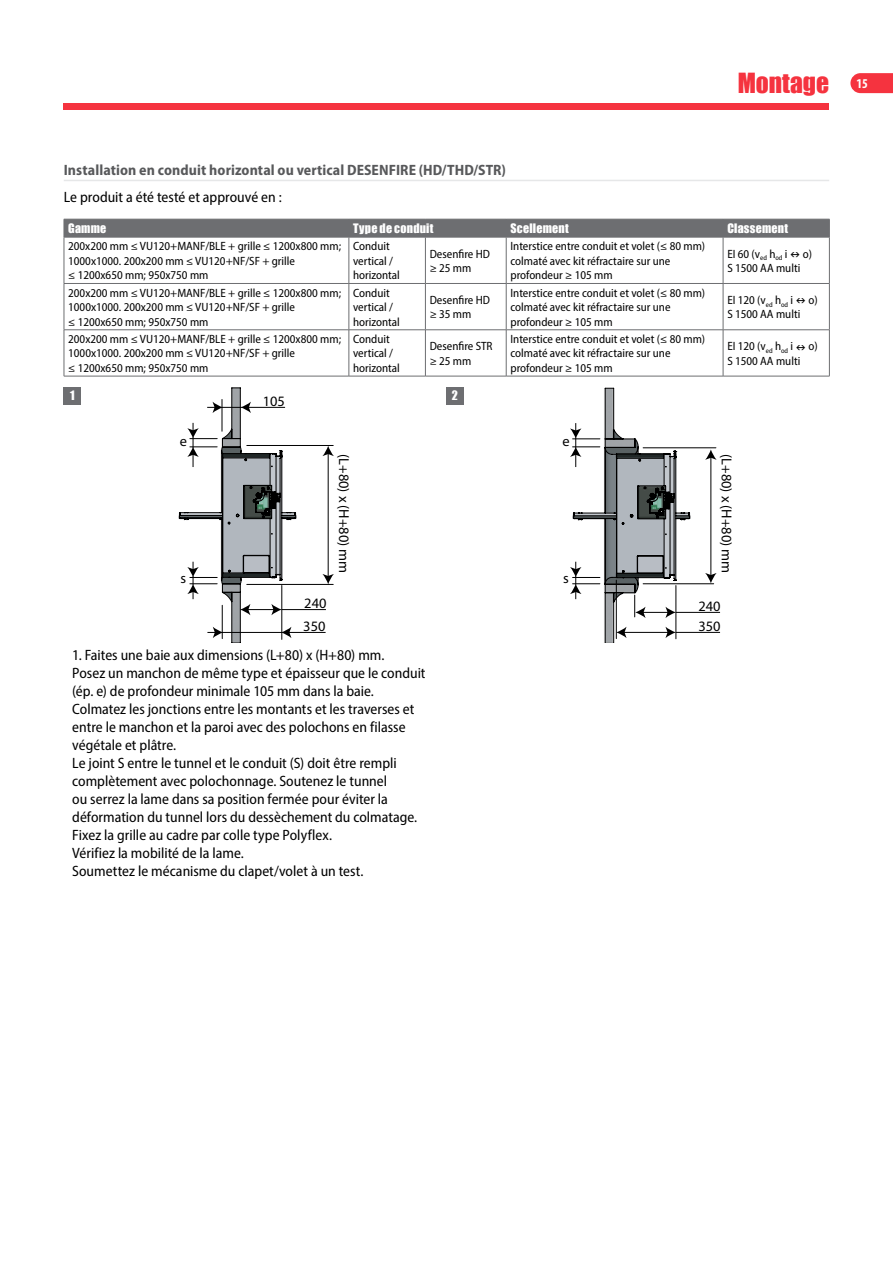
<style>
.page{position:relative;width:893px;height:1263px;background:#fff}
.page>*{position:absolute;margin:0;border:0;box-sizing:border-box;transform-origin:0 0}
.t1{font:25.5px "Impact";color:#f5333f}
.t2{font:semi-condensed 15px/18px "Myriad Pro";color:#000}
.t3{font:700 semi-condensed 15px "Myriad Pro";letter-spacing:.005em;color:#58595b}
.t4{font:14.4px/22.8px "Myriad Pro";color:#000}
.t5{font:semi-condensed 12px/14.4px "Myriad Pro";color:#000}
.t6{font:12px "Impact";letter-spacing:.02em;color:#fff}
</style>
<div class="page">
<div style="left:64px;top:103px;width:765px;height:6px;background:#f5333f"></div>
<svg style="left:850px;top:73px;width:43px;height:20px"></svg>
<hr style="left:64px;top:180px;width:765px;height:1px;background:#e6e7e8">
<svg style="left:65px;top:238px;width:764px;height:138px"></svg>
<div style="left:64px;top:219px;width:766px;height:18px;background:#6d6e71"></div>
<hr style="left:64px;top:237px;width:285px;height:1px;background:#6d6e71">
<hr style="left:64px;top:237px;width:1px;height:46px;background:#6d6e71">
<hr style="left:349px;top:237px;width:76px;height:1px;background:#6d6e71">
<hr style="left:349px;top:237px;width:1px;height:46px;background:#6d6e71">
<hr style="left:425px;top:237px;width:81px;height:1px;background:#6d6e71">
<hr style="left:425px;top:237px;width:1px;height:46px;background:#6d6e71">
<hr style="left:506px;top:237px;width:217px;height:1px;background:#6d6e71">
<hr style="left:506px;top:237px;width:1px;height:46px;background:#6d6e71">
<hr style="left:723px;top:237px;width:107px;height:1px;background:#6d6e71">
<hr style="left:723px;top:237px;width:1px;height:46px;background:#6d6e71">
<hr style="left:829px;top:237px;width:1px;height:46px;background:#6d6e71">
<hr style="left:64px;top:283px;width:285px;height:1px;background:#6d6e71">
<hr style="left:64px;top:284px;width:1px;height:46px;background:#6d6e71">
<hr style="left:349px;top:283px;width:76px;height:1px;background:#6d6e71">
<hr style="left:349px;top:284px;width:1px;height:46px;background:#6d6e71">
<hr style="left:425px;top:283px;width:81px;height:1px;background:#6d6e71">
<hr style="left:425px;top:284px;width:1px;height:46px;background:#6d6e71">
<hr style="left:506px;top:283px;width:217px;height:1px;background:#6d6e71">
<hr style="left:506px;top:284px;width:1px;height:46px;background:#6d6e71">
<hr style="left:723px;top:283px;width:107px;height:1px;background:#6d6e71">
<hr style="left:723px;top:284px;width:1px;height:46px;background:#6d6e71">
<hr style="left:829px;top:284px;width:1px;height:46px;background:#6d6e71">
<hr style="left:64px;top:329px;width:285px;height:1px;background:#6d6e71">
<hr style="left:64px;top:330px;width:1px;height:46px;background:#6d6e71">
<hr style="left:349px;top:329px;width:76px;height:1px;background:#6d6e71">
<hr style="left:349px;top:330px;width:1px;height:46px;background:#6d6e71">
<hr style="left:425px;top:329px;width:81px;height:1px;background:#6d6e71">
<hr style="left:425px;top:330px;width:1px;height:46px;background:#6d6e71">
<hr style="left:506px;top:329px;width:217px;height:1px;background:#6d6e71">
<hr style="left:506px;top:330px;width:1px;height:46px;background:#6d6e71">
<hr style="left:723px;top:329px;width:107px;height:1px;background:#6d6e71">
<hr style="left:723px;top:330px;width:1px;height:46px;background:#6d6e71">
<hr style="left:829px;top:330px;width:1px;height:46px;background:#6d6e71">
<hr style="left:64px;top:376px;width:285px;height:1px;background:#6d6e71">
<hr style="left:349px;top:376px;width:76px;height:1px;background:#6d6e71">
<hr style="left:425px;top:376px;width:81px;height:1px;background:#6d6e71">
<hr style="left:506px;top:376px;width:217px;height:1px;background:#6d6e71">
<hr style="left:723px;top:376px;width:107px;height:1px;background:#6d6e71">
<hr style="left:282px;top:609px;width:44px;height:1px;background:#000">
<hr style="left:288px;top:632px;width:38px;height:1px;background:#000">
<svg style="left:179px;top:387px;width:117px;height:255px"></svg>
<hr style="left:222px;top:399px;width:1px;height:32px;background:#000">
<hr style="left:247px;top:445px;width:86px;height:1px;background:#010101">
<hr style="left:247px;top:584px;width:86px;height:1px;background:#010101">
<hr style="left:328px;top:453px;width:1px;height:124px;background:#000">
<svg style="left:322px;top:574px;width:12px;height:10px"></svg>
<svg style="left:322px;top:446px;width:12px;height:10px"></svg>
<hr style="left:676px;top:612px;width:44px;height:1px;background:#000">
<hr style="left:676px;top:632px;width:44px;height:1px;background:#000">
<svg style="left:570px;top:387px;width:120px;height:255px"></svg>
<hr style="left:643px;top:447px;width:73px;height:1px;background:#010101">
<hr style="left:643px;top:583px;width:71px;height:1px;background:#010101">
<hr style="left:711px;top:457px;width:1px;height:119px;background:#000">
<svg style="left:705px;top:573px;width:12px;height:10px"></svg>
<svg style="left:705px;top:450px;width:12px;height:10px"></svg>
<div style="left:64px;top:387px;width:17px;height:17px;background:#6d6e71"></div>
<div style="left:446px;top:387px;width:17px;height:17px;background:#6d6e71"></div>
<h1 class="t1" style="left:738px;top:63px;width:132px">Montage <sup>15</sup></h1>
<p class="t3" style="left:64px;top:162px;width:444px">Installation en conduit horizontal ou vertical DESENFIRE (HD/THD/STR)</p>
<p class="t2" style="left:64px;top:188px;width:219px">Le produit a été testé et approuvé en :</p>
<p class="t6" style="left:68px;top:219px;width:40px">Gamme</p>
<p class="t6" style="left:353px;top:219px;width:82px">Type de conduit</p>
<p class="t6" style="left:510px;top:219px;width:60px">Scellement</p>
<p class="t6" style="left:727px;top:219px;width:62px">Classement</p>
<p class="t5" style="left:68px;top:239px;width:274px">200x200 mm ≤ VU120+MANF/BLE + grille ≤ 1200x800 mm;<br>1000x1000. 200x200 mm ≤ VU120+NF/SF + grille<br>≤ 1200x650 mm; 950x750 mm</p>
<p class="t5" style="left:353px;top:239px;width:48px">Conduit vertical / horizontal</p>
<p class="t5" style="left:430px;top:246px;width:62px">Desenfire HD ≥ 25 mm</p>
<p class="t5" style="left:510px;top:239px;width:196px">Interstice entre conduit et volet (≤ 80 mm) colmaté avec kit réfractaire sur une profondeur ≥ 105 mm</p>
<p class="t5" style="left:727px;top:246px;width:86px">EI 60 (v<sub>ed</sub> h<sub>od</sub> i ■ o)<br>S 1500 AA multi</p>
<p class="t5" style="left:68px;top:285px;width:274px">200x200 mm ≤ VU120+MANF/BLE + grille ≤ 1200x800 mm;<br>1000x1000. 200x200 mm ≤ VU120+NF/SF + grille<br>≤ 1200x650 mm; 950x750 mm</p>
<p class="t5" style="left:353px;top:285px;width:48px">Conduit vertical / horizontal</p>
<p class="t5" style="left:430px;top:293px;width:62px">Desenfire HD ≥ 35 mm</p>
<p class="t5" style="left:510px;top:285px;width:196px">Interstice entre conduit et volet (≤ 80 mm) colmaté avec kit réfractaire sur une profondeur ≥ 105 mm</p>
<p class="t5" style="left:727px;top:293px;width:92px">EI 120 (v<sub>ed</sub> h<sub>od</sub> i ■ o)<br>S 1500 AA multi</p>
<p class="t5" style="left:68px;top:332px;width:274px">200x200 mm ≤ VU120+MANF/BLE + grille ≤ 1200x800 mm;<br>1000x1000. 200x200 mm ≤ VU120+NF/SF + grille<br>≤ 1200x650 mm; 950x750 mm</p>
<p class="t5" style="left:353px;top:332px;width:48px">Conduit vertical / horizontal</p>
<p class="t5" style="left:430px;top:339px;width:64px">Desenfire STR ≥ 25 mm</p>
<p class="t5" style="left:510px;top:332px;width:196px">Interstice entre conduit et volet (≤ 80 mm) colmaté avec kit réfractaire sur une profondeur ≥ 105 mm</p>
<p class="t5" style="left:727px;top:339px;width:92px">EI 120 (v<sub>ed</sub> h<sub>od</sub> i ■ o)<br>S 1500 AA multi</p>
<p class="t6" style="left:70px;top:386px;width:6px">1</p>
<p class="t6" style="left:452px;top:386px;width:8px">2</p>
<p class="t4" style="left:263px;top:389px;width:24px">105</p>
<p class="t4" style="left:180px;top:429px;width:9px">e</p>
<p class="t4" style="left:180px;top:567px;width:7px">s</p>
<p class="t4" style="left:303px;top:591px;width:25px">240<br>350</p>
<p class="t4" style="left:356px;top:454px;width:121px;rotate:90deg">(L+80) x (H+80) mm</p>
<p class="t2" style="left:72px;top:646px;width:355px">1. Faites une baie aux dimensions (L+80) x (H+80) mm.<br>Posez un manchon de même type et épaisseur que le conduit (ép. e) de profondeur minimale 105 mm dans la baie.<br>Colmatez les jonctions entre les montants et les traverses et entre le manchon et la paroi avec des polochons en filasse végétale et plâtre.<br>Le joint S entre le tunnel et le conduit (S) doit être rempli complètement avec polochonnage. Soutenez le tunnel<br>ou serrez la lame dans sa position fermée pour éviter la déformation du tunnel lors du dessèchement du colmatage.<br>Fixez la grille au cadre par colle type Polyflex.<br>Vérifiez la mobilité de la lame.<br>Soumettez le mécanisme du clapet/volet à un test.</p>
<p class="t4" style="left:562px;top:429px;width:9px">e</p>
<p class="t4" style="left:563px;top:567px;width:7px">s</p>
<p class="t4" style="left:738px;top:454px;width:121px;rotate:90deg">(L+80) x (H+80) mm</p>
<p class="t4" style="left:698px;top:595px;width:24px;line-height:20px">240<br>350</p>
</div>
